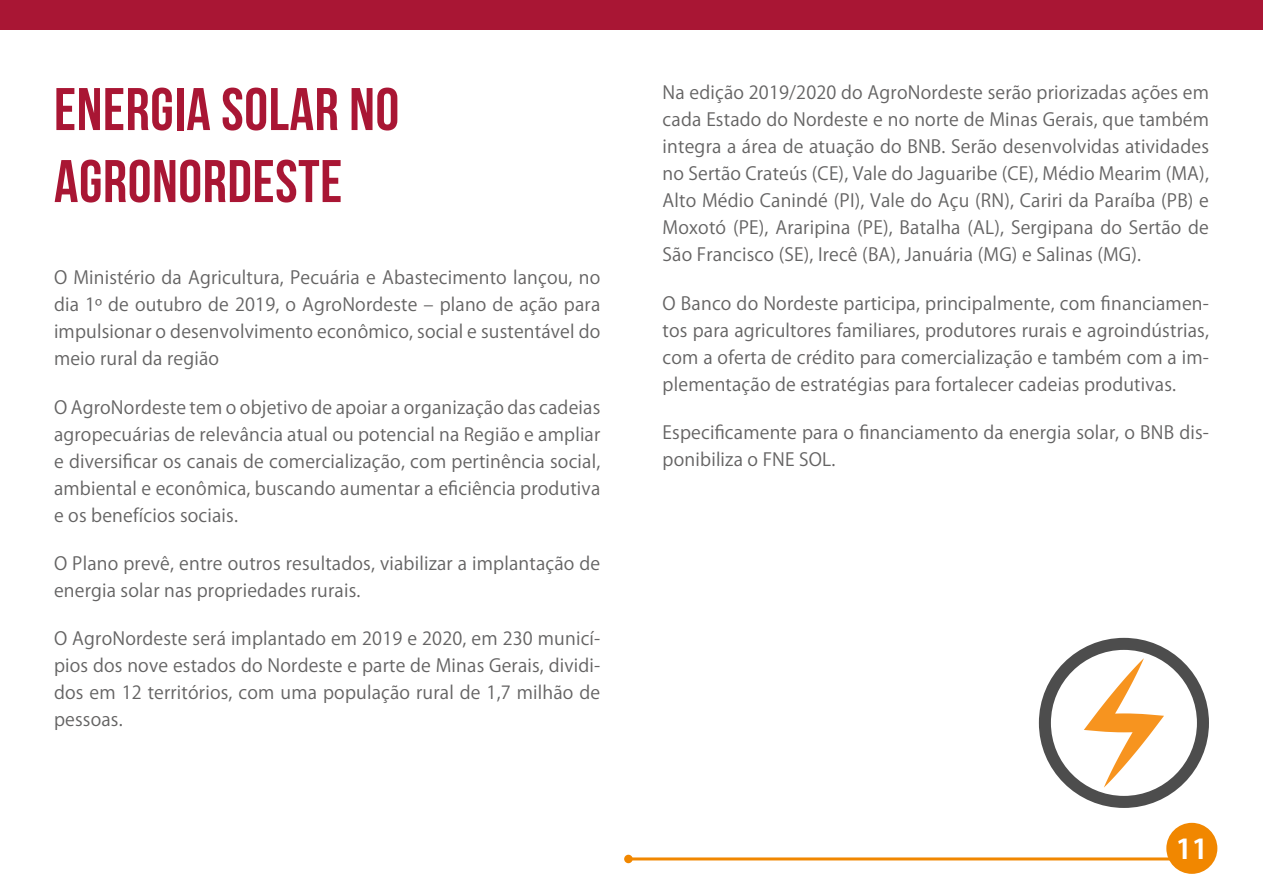
<style>
.page{position:relative;width:1263px;height:893px;background:#fff}
.page>*{position:absolute;margin:0;border:0;box-sizing:border-box;transform-origin:0 0}
.t1{font:700 60px/72px "Bebas Neue";letter-spacing:.01em;color:#a91634}
.t2{font:700 27px "Koz Go Pr 6 N";color:#fff}
.t3{font:18px/27px "Koz Go Pr 6 N";letter-spacing:.01em;color:#646363;text-align:justify}
</style>
<div class="page">
<div style="left:0;top:0;width:1263px;height:30px;background:#a91634"></div>
<svg style="left:1039px;top:638px;width:170px;height:170px"></svg>
<hr style="left:628px;top:857px;width:581px;height:3px;background:#f18700">
<div style="left:624px;top:855px;width:9px;height:8px;background:#f18700;border-radius:50%"></div>
<div style="left:1166px;top:823px;width:51px;height:51px;background:#f18700;border-radius:50%"></div>
<h1 class="t1" style="left:54px;top:73px;width:347px">ENERGIA SOLAR NO<br>AGRONORDESTE</h1>
<p class="t3" style="left:54px;top:265px;width:548px">O Ministério da Agricultura, Pecuária e Abastecimento lançou, no dia 1º de outubro de 2019, o AgroNordeste – plano de ação para impulsionar o desenvolvimento econômico, social e sustentável do meio rural da região</p>
<p class="t3" style="left:54px;top:394px;width:548px">O AgroNordeste tem o objetivo de apoiar a organização das cadeias agropecuárias de relevância atual ou potencial na Região e ampliar e diversificar os canais de comercialização, com pertinência social, ambiental e econômica, buscando aumentar a eficiência produtiva e os benefícios sociais.</p>
<p class="t3" style="left:54px;top:550px;width:548px">O Plano prevê, entre outros resultados, viabilizar a implantação de energia solar nas propriedades rurais.</p>
<p class="t3" style="left:54px;top:625px;width:548px">O AgroNordeste será implantado em 2019 e 2020, em 230 municí&shy;pios dos nove estados do Nordeste e parte de Minas Gerais, dividi&shy;dos em 12 territórios, com uma população rural de 1,7 milhão de pessoas.</p>
<p class="t3" style="left:663px;top:80px;width:548px">Na edição 2019/2020 do AgroNordeste serão priorizadas ações em cada Estado do Nordeste e no norte de Minas Gerais, que também integra a área de atuação do BNB. Serão desenvolvidas atividades no Sertão Crateús (CE), Vale do Jaguaribe (CE), Médio Mearim (MA), Alto Médio Canindé (PI), Vale do Açu (RN), Cariri da Paraíba (PB) e Moxotó (PE), Araripina (PE), Batalha (AL), Sergipana do Sertão de São Francisco (SE), Irecê (BA), Januária (MG) e Salinas (MG).</p>
<p class="t3" style="left:663px;top:290px;width:548px">O Banco do Nordeste participa, principalmente, com financiamen&shy;tos para agricultores familiares, produtores rurais e agroindústrias, com a oferta de crédito para comercialização e também com a im&shy;plementação de estratégias para fortalecer cadeias produtivas.</p>
<p class="t3" style="left:663px;top:419px;width:548px">Especificamente para o financiamento da energia solar, o BNB dis&shy;ponibiliza o FNE SOL.</p>
<h2 class="t2" style="left:1176px;top:834px;width:33px">11</h2>
</div>
